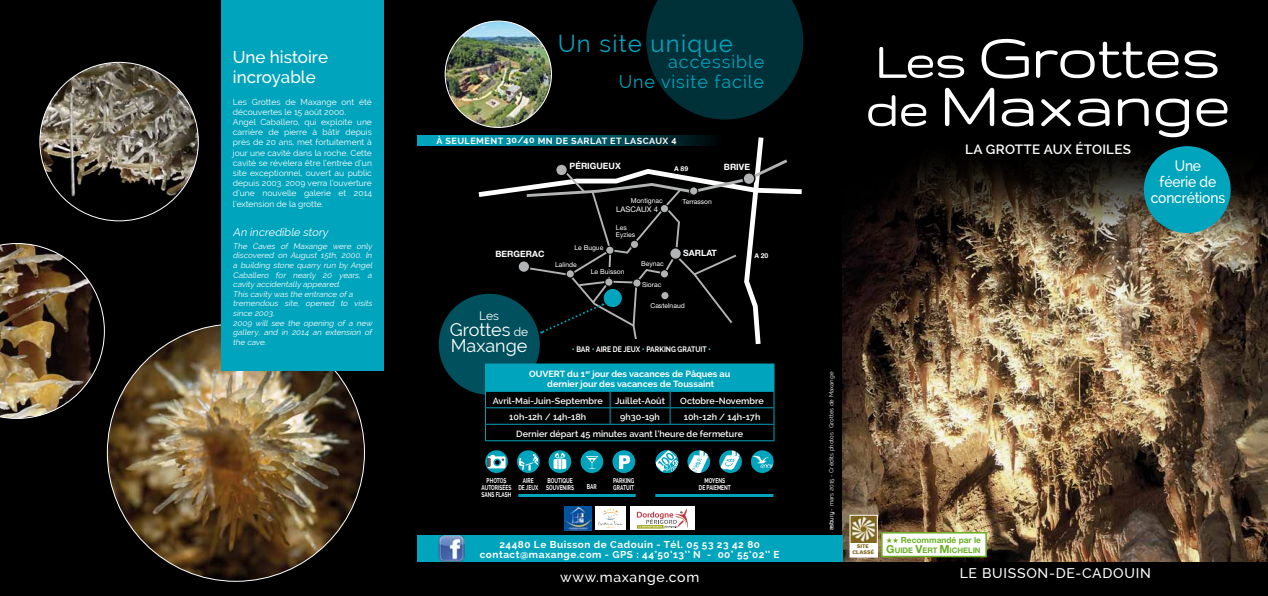
<style>
.page{position:relative;width:1268px;height:596px;background:#fff}
.page>*{position:absolute;margin:0;border:0;box-sizing:border-box;transform-origin:0 0}
.t1{font:67.2px/48.2px "Gruppo";color:#fff}
.t2{font:24px "Raleway";letter-spacing:.05em;color:#00a4bc}
.t3{font:18px "Raleway";letter-spacing:.05em;color:#00a4bc}
.t4{font:18px/16px "Raleway";color:#fff}
.t5{font:500 17px/20px "Raleway";color:#fff}
.t6{font:500 15.1px/16.3px "Raleway";letter-spacing:-.01em;color:#fff;text-align:center;scale:.91 1}
.t7{font:500 14px "Raleway";letter-spacing:.05em;color:#fff}
.t8{font:600 13.4px "Raleway";letter-spacing:.02em;color:#fff}
.t9{font:12px "Raleway";color:#fff}
.t10{font:italic 11px "Raleway";color:#fff}
.t11{font:700 10px/10px "Raleway";letter-spacing:.05em;color:#fff;text-align:center}
.t12{font:600 9px/16.5px "Raleway";color:#fff}
.t13{font:700 9px/10.8px "Raleway";color:#fff;text-align:center}
.t14{font:700 9px "Raleway";letter-spacing:.05em;color:#fff}
.t15{font:700 8.7px "Helvetica Neue";color:#fff}
.t16{font:8.5px/10.2px "Raleway";color:#fff}
.t17{font:700 8.3px "Helvetica Neue";color:#6ab023}
.t18{font:italic 8px/9.6px "Raleway";color:#fff}
.t19{font:700 8px "Raleway";color:#fff;scale:.85 1}
.t20{font:7.7px "Helvetica Neue";color:#fff}
.t21{font:700 7.6px "Helvetica Neue";color:#6ab023}
.t22{font:700 7px/7px "Raleway";color:#fff;text-align:center;scale:.7 1}
.t23{font:6.8px/7.7px "Helvetica Neue";color:#fff}
.t24{font:6px "Raleway";color:#fff}
.t25{font:900 5px/6px "Univers";color:#81651b;text-align:center}
.s1{font-size:12px}
.s2{color:#58bfd0}
.s3{font-size:53.8px}
.s4{font-family:"Digital";font-weight:500}
.s5{font-size:11.1px}
</style>
<div class="page">
<div style="left:0;top:0;width:1267px;height:595px;background:#000"></div>
<img style="left:842px;top:295px;width:425px;height:266px">
<img style="left:842px;top:146px;width:425px;height:149px">
<svg style="left:879px;top:46px;width:86px;height:33px"></svg>
<svg style="left:981px;top:38px;width:237px;height:41px"></svg>
<svg style="left:868px;top:95px;width:59px;height:32px"></svg>
<svg style="left:945px;top:87px;width:165px;height:40px"></svg>
<svg style="left:1117px;top:98px;width:72px;height:40px"></svg>
<svg style="left:1196px;top:98px;width:32px;height:29px"></svg>
<img style="left:107px;top:324px;width:257px;height:257px;border-radius:128px">
<div style="left:221px;top:0;width:162px;height:370px;background:#00a4bc"></div>
<img style="left:40px;top:63px;width:158px;height:158px;border-radius:78px">
<div style="left:1143px;top:146px;width:87px;height:87px;background:#00a4bc;border-radius:50%"></div>
<div style="left:417px;top:135px;width:305px;height:11px;background:#00a4bc"></div>
<div style="left:438px;top:293px;width:101px;height:101px;background:#00515d;border-radius:50%"></div>
<div style="left:417px;top:534px;width:425px;height:27px;background:#00a4bc"></div>
<div style="left:849px;top:515px;width:28px;height:41px;background:#fff"></div>
<img style="left:851px;top:516px;width:24px;height:26px">
<div style="left:849px;top:514px;width:28px;height:43px;border:1px solid #fff"></div>
<div style="left:880px;top:531px;width:106px;height:26px;background:#fff;border:2px solid #6ab023"></div>
<img style="left:445px;top:21px;width:106px;height:106px;border-radius:52px">
<img style="left:564px;top:506px;width:28px;height:24px">
<div style="left:595px;top:506px;width:30px;height:23px;background:#fff"></div>
<svg style="left:598px;top:508px;width:24px;height:19px"></svg>
<div style="left:630px;top:506px;width:64px;height:23px;background:#fff"></div>
<svg style="left:636px;top:508px;width:51px;height:20px"></svg>
<img style="left:0;top:243px;width:105px;height:175px">
<hr style="left:485px;top:363px;width:125px;height:1px;background:#00a4bc">
<hr style="left:610px;top:363px;width:60px;height:1px;background:#00a4bc">
<hr style="left:670px;top:363px;width:104px;height:1px;background:#00a4bc">
<svg style="left:485px;top:364px;width:289px;height:76px"></svg>
<hr style="left:485px;top:407px;width:125px;height:1px;background:#00a4bc">
<hr style="left:610px;top:407px;width:60px;height:1px;background:#00a4bc">
<hr style="left:670px;top:407px;width:104px;height:1px;background:#00a4bc">
<hr style="left:485px;top:423px;width:125px;height:1px;background:#00a4bc">
<hr style="left:610px;top:423px;width:60px;height:1px;background:#00a4bc">
<hr style="left:670px;top:423px;width:104px;height:1px;background:#00a4bc">
<hr style="left:485px;top:440px;width:125px;height:1px;background:#00a4bc">
<hr style="left:610px;top:440px;width:60px;height:1px;background:#00a4bc">
<hr style="left:670px;top:440px;width:104px;height:1px;background:#00a4bc">
<svg style="left:646px;top:0;width:157px;height:119px"></svg>
<svg style="left:485px;top:450px;width:22px;height:22px"></svg>
<svg style="left:487px;top:454px;width:18px;height:14px"></svg>
<svg style="left:612px;top:450px;width:23px;height:22px"></svg>
<img style="left:614px;top:451px;width:19px;height:20px">
<svg style="left:517px;top:450px;width:22px;height:22px"></svg>
<img style="left:518px;top:452px;width:20px;height:19px">
<div style="left:580px;top:450px;width:23px;height:22px;background:#00a4bc;border-radius:50%"></div>
<img style="left:583px;top:453px;width:17px;height:16px">
<svg style="left:548px;top:450px;width:23px;height:22px"></svg>
<svg style="left:553px;top:452px;width:13px;height:17px"></svg>
<hr style="left:518px;top:493px;width:117px;height:3px;background:#00a4bc">
<img style="left:655px;top:450px;width:23px;height:22px;border-radius:11px">
<img style="left:687px;top:450px;width:23px;height:22px;border-radius:11px">
<img style="left:719px;top:450px;width:22px;height:22px;border-radius:11px">
<svg style="left:750px;top:450px;width:23px;height:22px"></svg>
<img style="left:751px;top:455px;width:21px;height:12px">
<hr style="left:655px;top:493px;width:118px;height:3px;background:#00a4bc">
<img style="left:438px;top:535px;width:27px;height:26px">
<svg style="left:473px;top:135px;width:329px;height:215px"></svg>
<h3 class="t5" style="left:233px;top:47px;width:97px">une histoire incroyable</h3>
<p class="t16" style="left:233px;top:96px;width:140px">Les Grottes de Maxange ont été découvertes le 15 août 2000.<br>Angel Caballero, qui exploite une carrière de pierre à bâtir depuis près de 20 ans, met fortuitement à jour une cavité dans la roche. Cette cavité se révèlera être l’entrée d’un site exceptionnel, ouvert au public depuis 2003. 2009 verra l’ouverture d’une nouvelle galerie et 2014 l’extension de la grotte.</p>
<p class="t10" style="left:233px;top:226px;width:99px">An incredible story</p>
<p class="t18" style="left:233px;top:241px;width:142px">The Caves of Maxange were only discovered on August 15th, 2000. In a building stone quarry run by Angel<br>Caballero for nearly 20 years, a cavity accidentally appeared.<br>This cavity was the entrance ofa tremendous site, opened to visits since 2003.<br>2009 will see the opening of a new gallery, and in 2014 an extension of the cave.</p>
<h2 class="t2" style="left:557px;top:29px;width:177px">Un site unique</h2>
<h3 class="t3" style="left:668px;top:51px;width:98px">accessible</h3>
<h3 class="t3" style="left:618px;top:71px;width:147px">Une visite facile</h3>
<p class="t14" style="left:436px;top:135px;width:241px">À SEULEMENT 30/40 MN DE SARLAT ET LASCAUX 4</p>
<p class="t15" style="left:569px;top:160px;width:53px">PÉRIGUEUX</p>
<p class="t23" style="left:630px;top:196px;width:34px">Montignac</p>
<p class="t23" style="left:682px;top:197px;width:31px">Terrasson</p>
<p class="t20" style="left:616px;top:204px;width:43px">LASCAUX 4</p>
<p class="t23" style="left:616px;top:223px;width:21px">Les<br>Eyzies</p>
<p class="t15" style="left:723px;top:161px;width:28px">BRIVE</p>
<p class="t23" style="left:574px;top:243px;width:30px">Le Bugue</p>
<p class="t23" style="left:555px;top:260px;width:23px">Lalinde</p>
<p class="t23" style="left:641px;top:259px;width:24px">Beynac</p>
<p class="t23" style="left:642px;top:281px;width:21px">Siorac</p>
<p class="t23" style="left:650px;top:301px;width:36px">Castelnaud</p>
<p class="t15" style="left:495px;top:248px;width:50px">BERGERAC</p>
<p class="t15" style="left:683px;top:247px;width:35px">SARLAT</p>
<p class="t23" style="left:590px;top:267px;width:35px">Le Buisson</p>
<h3 class="t9" style="left:479px;top:308px;width:21px">Les</h3>
<h3 class="t4" style="left:450px;top:321px;width:80px">Grottes <span class="s1">de<br></span>Maxange</h3>
<p class="t19" style="left:571px;top:344px;width:165px"><span class="s2">•</span> BAR <span class="s2">•</span> AIRE DE JEUX <span class="s2">•</span> PARKING GRATUIT <span class="s2">•</span></p>
<p class="t13" style="left:529px;top:367px;width:203px">OUVERT DU 1<sup>ER</sup> JOUR DES VACANCES DE PÂQUES AU<br>DERNIER JOUR DES VACANCES DE TOUSSAINT</p>
<p class="t12" style="left:492px;top:392px;width:112px">avril-Mai-Juin-septembre</p>
<p class="t12" style="left:615px;top:392px;width:51px">Juillet-août</p>
<p class="t12" style="left:680px;top:392px;width:85px">octobre-Novembre</p>
<p class="t12" style="left:509px;top:408px;width:78px">10h-12h / 14h-18h</p>
<p class="t12" style="left:620px;top:408px;width:41px">9h30-19h</p>
<p class="t12" style="left:516px;top:408px;width:245px;text-indent:167px">10h-12h / 14h-17h<br>Dernier départ 45 minutes avant l’heure de fermeture</p>
<p class="t22" style="left:481px;top:476px;width:44px">PHOTOS<br>AUTORISÉES<br>SANS FLASH</p>
<p class="t22" style="left:613px;top:476px;width:32px;text-align:left">PARKING<br>GRATUIT</p>
<p class="t22" style="left:546px;top:476px;width:42px;text-align:left">BOUTIQUE<br>SOUVENIRS</p>
<p class="t22" style="left:698px;top:476px;width:47px">MOYENS<br>DE PAIEMENT</p>
<p class="t22" style="left:518px;top:476px;width:30px">AIRE<br>DE JEUX</p>
<p class="t22" style="left:587px;top:483px;width:16px">BAR</p>
<p class="t11" style="left:480px;top:539px;width:301px">24480 LE BUISSON DE CADOUIN - TÉL. 05 53 23 42 80<br>CONTACT@MAXANGE.COM - GPS : 44°50’13’’ N - 00° 55’02’’ E</p>
<h3 class="t7" style="left:560px;top:568px;width:140px">www.maxange.com</h3>
<h1 class="t1" style="left:865px;top:32px;width:366px"><span class="s3">Les</span> Grottes <span class="s3">de</span> Maxange</h1>
<h3 class="t8" style="left:965px;top:141px;width:167px">La Grotte aux étoiLes</h3>
<h3 class="t6" style="left:1150px;top:157px;width:83px">une<br>féerie de concrétions</h3>
<p class="t24" style="left:827px;top:530px;width:160px;rotate:-90deg"><span class="s4">asbury</span> - mars 2015 - Crédits photos : Grottes de Maxange</p>
<p class="t25" style="left:852px;top:543px;width:23px">SITE<br>CLASSÉ</p>
<p class="t17" style="left:886px;top:534px;width:96px">★★ Recommandé par le</p>
<p class="t21" style="left:886px;top:545px;width:96px"><span class="s5">G</span>UIDE <span class="s5">V</span>ERT <span class="s5">M</span>ICHELIN</p>
<h3 class="t7" style="left:959px;top:564px;width:193px">Le Buisson-de-Cadouin</h3>
</div>
